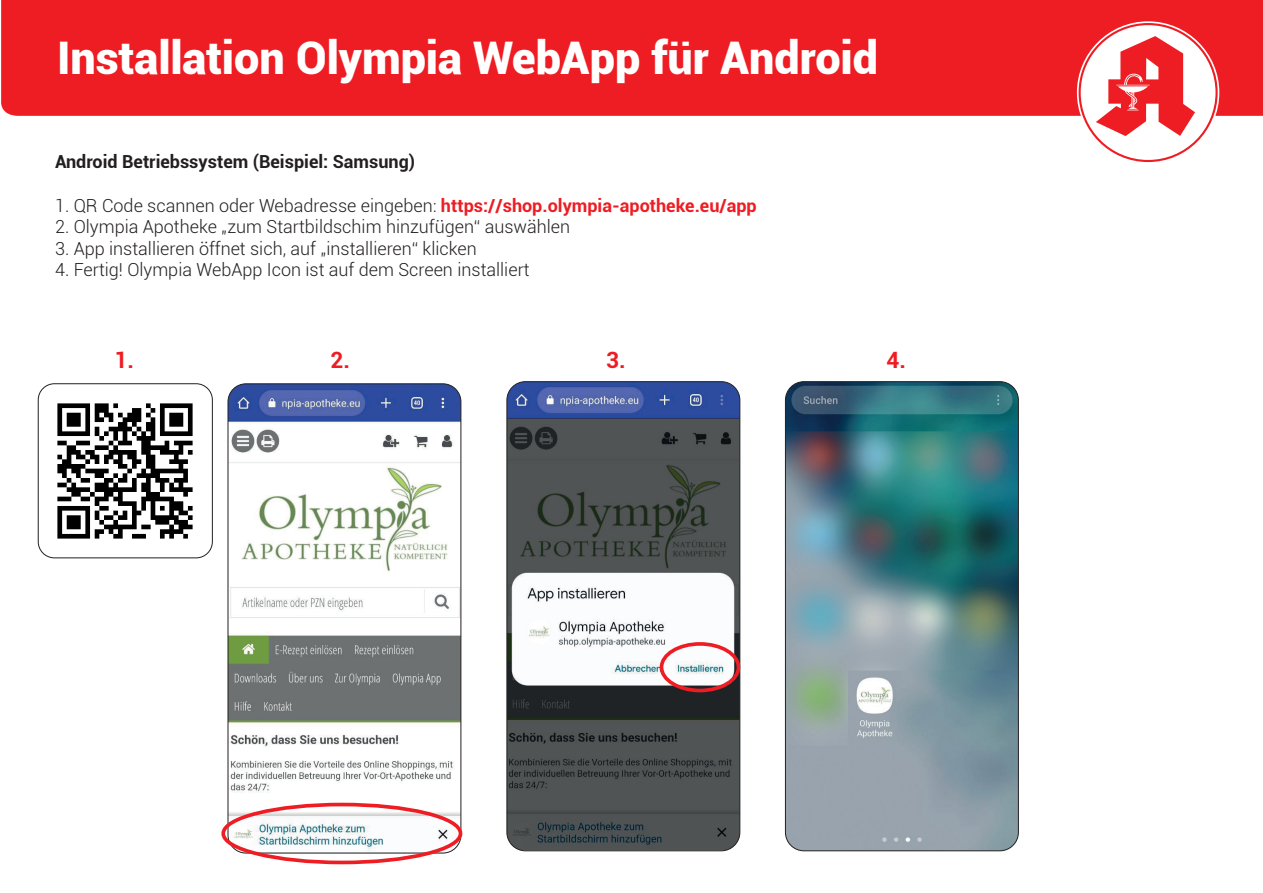
<style>
.page{position:relative;width:1263px;height:893px;background:#fff}
.page>*{position:absolute;margin:0;border:0;box-sizing:border-box;transform-origin:0 0}
.t1{font:900 45px "Roboto";color:#fff}
.t2{font:700 22.5px "Roboto";color:#ee1d23}
.t3{font:300 18px "Roboto";color:#231f20}
.t4{font:700 18px "Roboto";color:#231f20}
.s1{font-weight:700;color:#ee1d23}
</style>
<div class="page">
<div style="left:1px;top:0;width:1262px;height:116px;background:#ee1d23"></div>
<div style="left:1080px;top:24px;width:136px;height:137px;background:#fff;border-radius:50%"></div>
<svg style="left:1096px;top:36px;width:99px;height:100px"></svg>
<img style="left:228px;top:384px;width:233px;height:469px">
<div style="left:228px;top:383px;width:233px;height:470px;border:1px solid #231f20;border-radius:18px"></div>
<img style="left:508px;top:383px;width:232px;height:468px">
<div style="left:506px;top:381px;width:234px;height:470px;border:1px solid #231f20;border-radius:19px"></div>
<img style="left:38px;top:385px;width:173px;height:173px">
<div style="left:38px;top:383px;width:175px;height:175px;border:1px solid #231f20;border-radius:16px"></div>
<div style="left:221px;top:803px;width:241px;height:61px;border:4px solid #ee1d23;border-radius:50%"></div>
<img style="left:785px;top:383px;width:233px;height:468px">
<div style="left:785px;top:381px;width:234px;height:470px;border:1px solid #231f20;border-radius:19px"></div>
<div style="left:660px;top:642px;width:80px;height:50px;border:4px solid #ee1d23;border-radius:50%"></div>
<h1 class="t1" style="left:57px;top:26px;width:822px">Installation Olympia WebApp für Android</h1>
<p class="t4" style="left:55px;top:149px;width:362px">Android Betriebssystem (Beispiel: Samsung)</p>
<p class="t3" style="left:55px;top:193px;width:703px">1. QR Code scannen oder Webadresse eingeben: <span class="s1">https://shop.olympia-apotheke.eu/app</span></p>
<p class="t3" style="left:55px;top:214px;width:517px">2. Olympia Apotheke „zum Startbildschim hinzufügen“ auswählen</p>
<p class="t3" style="left:55px;top:236px;width:423px">3. App installieren öffnet sich, auf „installieren“ klicken</p>
<p class="t3" style="left:55px;top:257px;width:476px">4. Fertig! Olympia WebApp Icon ist auf dem Screen installiert</p>
<p class="t2" style="left:114px;top:344px;width:21px">1.</p>
<p class="t2" style="left:330px;top:344px;width:21px">2.</p>
<p class="t2" style="left:606px;top:344px;width:21px">3.</p>
<p class="t2" style="left:886px;top:344px;width:21px">4.</p>
</div>
